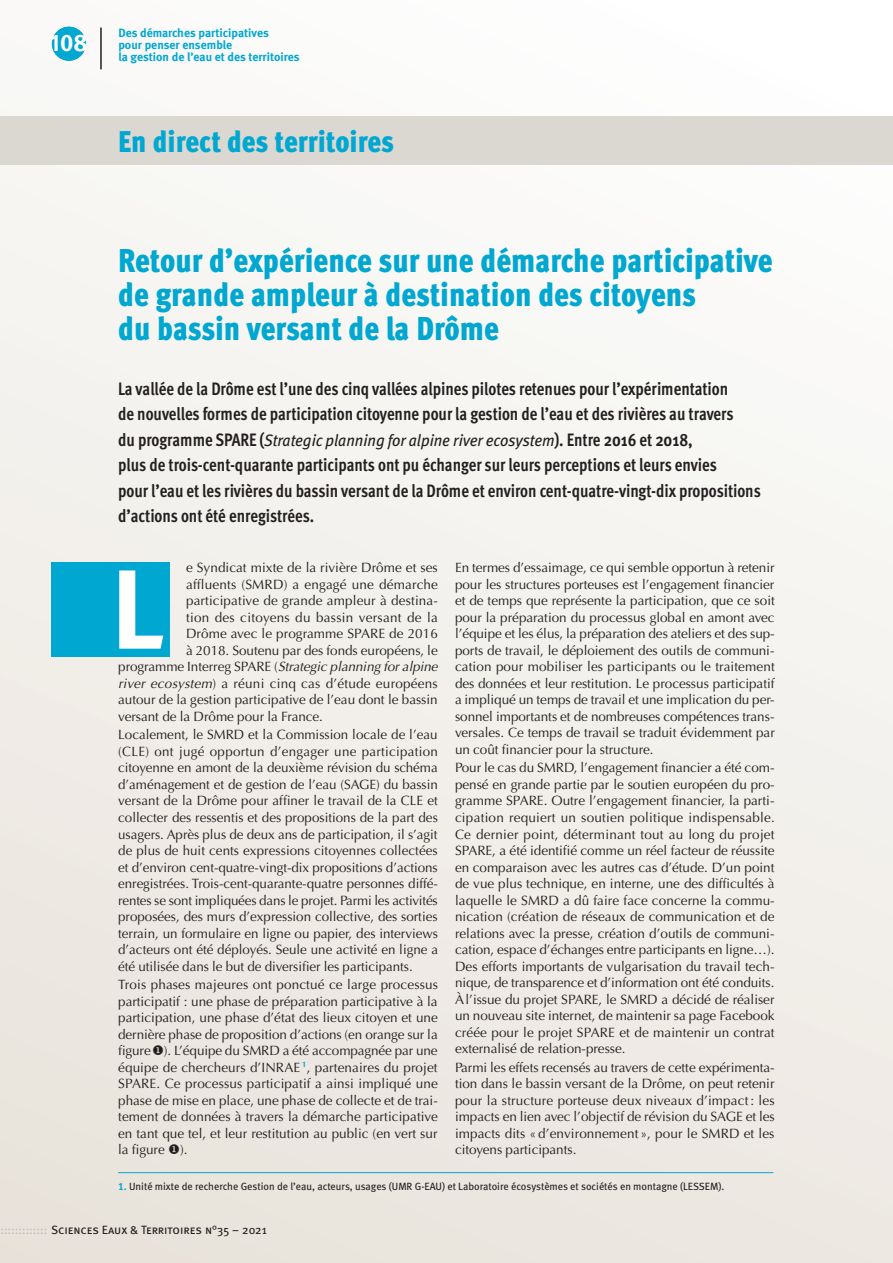
<style>
.page{position:relative;width:893px;height:1263px;background:#fff}
.page>*{position:absolute;margin:0;border:0;box-sizing:border-box;transform-origin:0 0}
.lettrine_fer_à_droit{font:112.5px "Meta Bold LF Caps";color:#fff}
.titre{font:900 33px/34px "Meta Cond OT";color:#00a7d1}
.titre-2{font:900 30px "Meta Cond OT";color:#00a7d1}
.t1{font:24px "Meta Bold Caps Expert";color:#fff}
.chapo{font:700 18px/25.5px "Meta Cond OT";color:#231f20;scale:.95 1}
.chapo-2{font:italic 16.5px "Meta Book LF";color:#231f20;scale:.95 1}
.t2{font:13.5px/16.5px "Optima";color:#231f20;text-align:justify}
.t3{font:13.5px "Optima";letter-spacing:.02em;color:#231f20}
.t4{font:italic 13.5px "Optima";letter-spacing:-.005em;color:#231f20}
.t5{font:700 12px/12px "Meta";color:#00a7d1}
.t6{font:12px "Meta Book Caps";letter-spacing:-.005em;color:#231f20}
.coordonnées{font:10.5px "Meta Book LF";color:#231f20}
.s1{font-family:"Meta Cond OT";font-weight:700;font-style:normal;font-size:18px}
.s2{font-style:normal}
.s3{font-style:italic}
.s4{font-family:"Meta Bold LF";color:#00a7d1}
.s5{color:#bcbdc0}
</style>
<div class="page">
<div style="left:0;top:0;width:893px;height:1263px;background:linear-gradient(to bottom,#fcfdfc,#eae5dd)"></div>
<hr style="left:118px;top:1172px;width:655px;height:1px;background:#00a7d1">
<div style="left:0;top:116px;width:893px;height:49px;background:#dbd7d1"></div>
<div style="left:51px;top:562px;width:118px;height:95px;background:#00a7d1"></div>
<div style="left:52px;top:27px;width:34px;height:34px;background:#00a7d1;border-radius:50%"></div>
<hr style="left:101px;top:28px;width:1px;height:41px;background:#231f20">
<p class="t1" style="left:50px;top:28px;width:39px">108</p>
<p class="t5" style="left:118px;top:26px;width:183px">Des démarches participatives<br>pour penser ensemble<br>la gestion de l’eau et des territoires</p>
<p class="titre-2" style="left:118px;top:122px;width:278px">En direct des territoires</p>
<p class="titre" style="left:118px;top:244px;width:656px">Retour d’expérience sur une démarche participative de grande ampleur à destination des citoyens<br>du bassin versant de la Drôme</p>
<p class="chapo" style="left:118px;top:376px;width:649px">La vallée de la Drôme est l’une des cinq vallées alpines pilotes retenues pour l’expérimentation de nouvelles formes de participation citoyenne pour la gestion de l’eau et des rivières au travers</p>
<p class="chapo-2" style="left:118px;top:430px;width:606px"><span class="s1">du programme SPARE (</span>Strategic planning for alpine river ecosystem<span class="s1">). Entre 2016 et 2018,</span></p>
<p class="chapo" style="left:118px;top:453px;width:678px">plus de trois-cent-quarante participants ont pu échanger sur leurs perceptions et leurs envies<br>pour l’eau et les rivières du bassin versant de la Drôme et environ cent-quatre-vingt-dix propositions d’actions ont été enregistrées.</p>
<p class="t2" style="left:186px;top:560px;width:253px">e Syndicat mixte de la rivière Drôme et ses</p>
<p class="t2" style="left:186px;top:576px;width:253px">affluents (SMRD) a engagé une démarche</p>
<p class="t2" style="left:186px;top:593px;width:253px">participative de grande ampleur à destina-</p>
<p class="t3" style="left:186px;top:609px;width:253px">tion des citoyens du bassin versant de la</p>
<p class="t2" style="left:186px;top:626px;width:253px">Drôme avec le programme SPARE de 2016</p>
<p class="t2" style="left:186px;top:642px;width:253px">à 2018. Soutenu par des fonds européens, le</p>
<p class="t4" style="left:118px;top:659px;width:321px"><span class="s2">programme Interreg SPARE (</span>Strategic planning for alpine</p>
<p class="t3" style="left:118px;top:675px;width:321px"><span class="s3">river ecosystem</span>) a réuni cinq cas d’étude européens</p>
<p class="t2" style="left:118px;top:692px;width:321px">autour de la gestion participative de l’eau dont le bassin</p>
<p class="t2" style="left:118px;top:708px;width:206px">versant de la Drôme pour la France.</p>
<p class="t2" style="left:118px;top:727px;width:321px">Localement, le SMRD et la Commission locale de l’eau (CLE) ont jugé opportun d’engager une participation citoyenne en amont de la deuxième révision du schéma d’aménagement et de gestion de l’eau (SAGE) du bassin versant de la Drôme pour affiner le travail de la CLE et collecter des ressentis et des propositions de la part des usagers. Après plus de deux ans de participation, il s’agit de plus de huit cents expressions citoyennes collectées et d’environ cent-quatre-vingt-dix propositions d’actions enregistrées. Trois-cent-quarante-quatre personnes diffé&shy;rentes se sont impliquées dans le projet. Parmi les activités proposées, des murs d’expression collective, des sorties terrain, un formulaire en ligne ou papier, des interviews d’acteurs ont été déployés. Seule une activité en ligne a été utilisée dans le but de diversifier les participants.</p>
<p class="t2" style="left:118px;top:976px;width:321px">Trois phases majeures ont ponctué ce large processus participatif : une phase de préparation participative à la participation, une phase d’état des lieux citoyen et une dernière phase de proposition d’actions (en orange sur la figure◆). L’équipe du SMRD a été accompagnée par une équipe de chercheurs d’INRAE <sup>1</sup>, partenaires du projet SPARE. Ce processus participatif a ainsi impliqué une phase de mise en place, une phase de collecte et de trai&shy;tement de données à travers la démarche participative en tant que tel, et leur restitution au public (en vert sur la figure ◆).</p>
<p class="t2" style="left:455px;top:560px;width:321px">En termes d’essaimage, ce qui semble opportun à retenir pour les structures porteuses est l’engagement financier et de temps que représente la participation, que ce soit pour la préparation du processus global en amont avec l’équipe et les élus, la préparation des ateliers et des sup&shy;ports de travail, le déploiement des outils de communi&shy;cation pour mobiliser les participants ou le traitement des données et leur restitution. Le processus participatif a impliqué un temps de travail et une implication du per&shy;sonnel importants et de nombreuses compétences trans&shy;versales. Ce temps de travail se traduit évidemment par un coût financier pour la structure.</p>
<p class="t2" style="left:455px;top:760px;width:321px">Pour le cas du SMRD, l’engagement financier a été com&shy;pensé en grande partie par le soutien européen du pro&shy;gramme SPARE. Outre l’engagement financier, la parti&shy;cipation requiert un soutien politique indispensable.<br>Ce dernier point, déterminant tout au long du projet SPARE, a été identifié comme un réel facteur de réussite en comparaison avec les autres cas d’étude. D’un point de vue plus technique, en interne, une des difficultés à laquelle le SMRD a dû faire face concerne la commu&shy;nication (création de réseaux de communication et de relations avec la presse, création d’outils de communi&shy;cation, espace d’échanges entre participants en ligne…).<br>Des efforts importants de vulgarisation du travail tech&shy;nique, de transparence et d’information ont été conduits.<br>Àl’issue du projet SPARE, le SMRD a décidé de réaliser un nouveau site internet, de maintenir sa page Facebook créée pour le projet SPARE et de maintenir un contrat externalisé de relation-presse.</p>
<p class="t2" style="left:455px;top:1059px;width:321px">Parmi les effets recensés au travers de cette expérimenta&shy;tion dans le bassin versant de la Drôme, on peut retenir pour la structure porteuse deux niveaux d’impact : les impacts en lien avec l’objectif de révision du SAGE et les impacts dits « d’environnement », pour le SMRD et les citoyens participants.</p>
<p class="coordonnées" style="left:118px;top:1180px;width:608px"><span class="s4">1.</span> Unité mixte de recherche Gestion de l’eau, acteurs, usages (UMR G-EAU) et Laboratoire écosystèmes et sociétés en montagne (LESSEM).</p>
<p class="lettrine_fer_à_droit" style="left:110px;top:543px;width:55px">L</p>
<p class="t6" style="left:0;top:1223px;width:268px"><span class="s5">:::::::::::::</span> Sciences Eaux &amp; Territoires n°35 – 2021</p>
</div>
